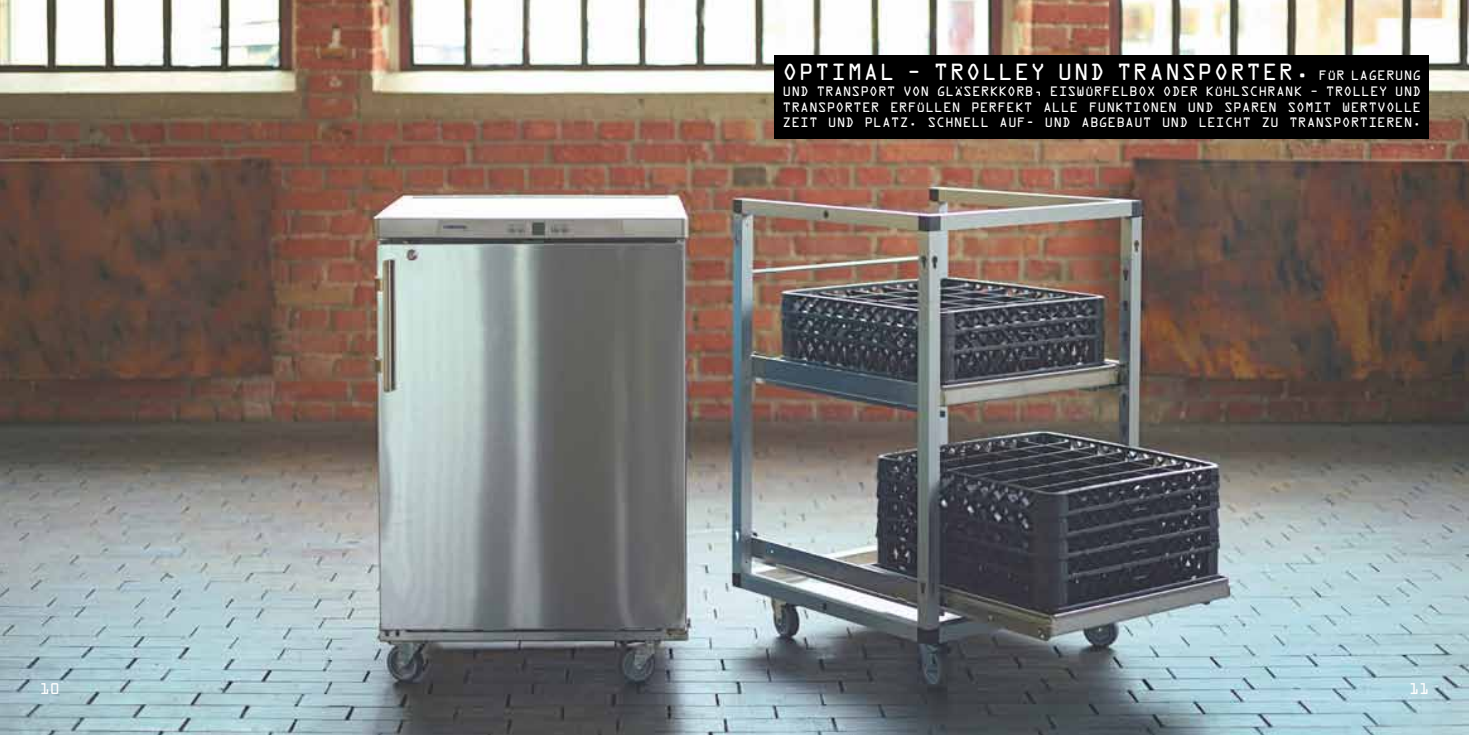
<style>
.page{position:relative;width:1469px;height:735px;background:#fff}
.page>*{position:absolute;margin:0;border:0;box-sizing:border-box;transform-origin:0 0}
.t1{font:21px "OCRA Std";letter-spacing:.05em;color:#fff}
.t2{font:14px "OCRA Std";color:#fff}
.t3{font:12.25px/15.8px "OCRA Std";color:#fff;text-align:justify}
.s1{font-size:12.25px}
</style>
<div class="page">
<img style="left:0;top:0;width:1468px;height:734px">
<div style="left:774px;top:56px;width:655px;height:83px;background:#000"></div>
<h1 class="t1" style="left:782px;top:63px;width:640px">OPTIMAL – TROLLEY UND TRANSPORTER. <span class="s1">FÜR LAGERUNG</span></h1>
<p class="t3" style="left:782px;top:84px;width:276px">UND TRANSPORT VON GLÄSERKKORB , EIS</p>
<p class="t3" style="left:782px;top:84px;width:640px;text-indent:294px">WÜRFELBOX ODER KÜHLSCHRANK – TROLLEY UND TRANSPORTER ERFÜLLEN PERFEKT ALLE FUNKTIONEN UND SPAREN SOMIT WERTVOLLE ZEIT UND PLATZ. SCHNELL AUF- UND ABGEBAUT UND LEICHT ZU TRANSPORTIEREN.</p>
<p class="t2" style="left:40px;top:681px;width:22px">10</p>
<p class="t2" style="left:1409px;top:681px;width:22px">11</p>
</div>
